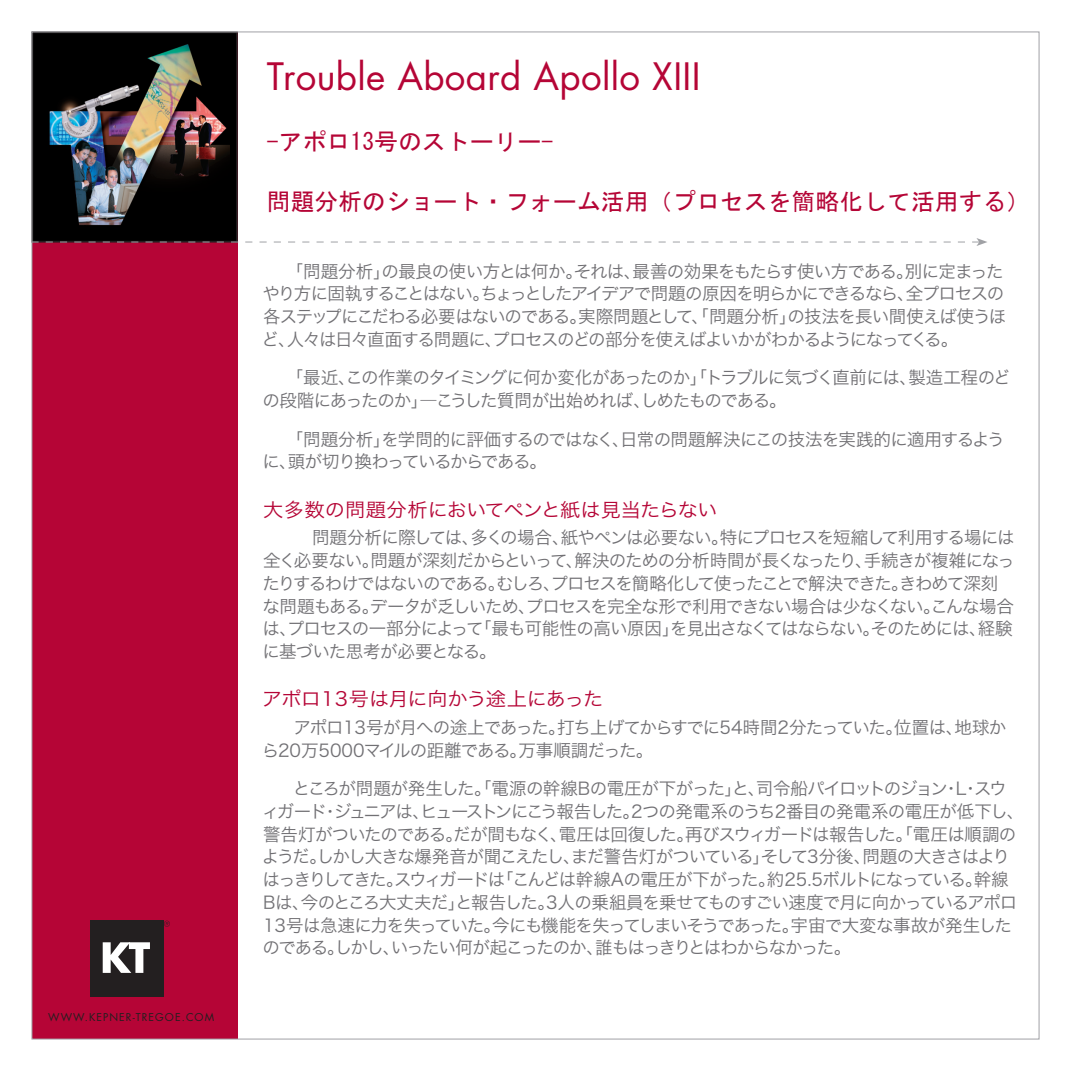
<style>
.page{position:relative;width:1071px;height:1071px;background:#fff}
.page>*{position:absolute;margin:0;border:0;box-sizing:border-box;transform-origin:0 0}
._1-title-sub_copy{font:36.75px "Futura Std";letter-spacing:.01em;color:#b50536}
._1-title-sub{font:23.62px "MS Gothic";letter-spacing:.01em;color:#b50536}
._1-subhead{font:19.25px "Hira Kaku Pro W3";letter-spacing:-.03em;color:#b50536;scale:1.05 1}
._1-body_text{font:17.5px/22.8px "Hira Kaku Pro W3";letter-spacing:-.06em;color:#717074}
.t1{font:10.5px "Futura Std";letter-spacing:.1em;color:#231f20}
</style>
<div class="page">
<div style="left:32px;top:32px;width:206px;height:1007px;background:#b50536"></div>
<div style="left:90px;top:920px;width:73px;height:76px;background:#231f20"></div>
<svg style="left:103px;top:942px;width:47px;height:31px"></svg>
<svg style="left:164px;top:921px;width:6px;height:6px"></svg>
<div style="left:35px;top:35px;width:200px;height:203px;background:#000"></div>
<div style="left:32px;top:32px;width:206px;height:211px;border:2px solid #231f20"></div>
<img style="left:41px;top:40px;width:189px;height:198px">
<svg style="left:34px;top:238px;width:953px;height:8px"></svg>
<p class="t1" style="left:48px;top:1011px;width:167px">WWW.KEPNER-TREGOE.COM</p>
<p class="_1-title-sub_copy" style="left:267px;top:53px;width:435px">Trouble Aboard Apollo XIII</p>
<p class="_1-title-sub" style="left:267px;top:129px;width:288px">-アポロ13号のストーリー-</p>
<p class="_1-title-sub" style="left:267px;top:189px;width:765px">問題分析のショート・フォーム活用（プロセスを簡略化して活用する）</p>
<p class="_1-body_text" style="left:262px;top:258px;width:746px;text-indent:24px">「問題分析」の最良の使い方とは何か。それは、最善の効果をもたらす使い方である。別に定まったやり方に固執することはない。ちょっとしたアイデアで問題の原因を明らかにできるなら、全プロセスの各ステップにこだわる必要はないのである。実際問題として、「問題分析」の技法を長い間使えば使うほど、人々は日々直面する問題に、プロセスのどの部分を使えばよいかがわかるようになってくる。</p>
<p class="_1-body_text" style="left:262px;top:365px;width:750px;text-indent:23px">「最近、この作業のタイミングに何か変化があったのか」「トラブルに気づく直前には、製造工程のどの段階にあったのか」―こうした質問が出始めれば、しめたものである。</p>
<p class="_1-body_text" style="left:262px;top:426px;width:744px;text-indent:23px">「問題分析」を学問的に評価するのではなく、日常の問題解決にこの技法を実践的に適用するように、頭が切り換わっているからである。</p>
<p class="_1-subhead" style="left:263px;top:492px;width:434px">大多数の問題分析においてペンと紙は見当たらない</p>
<p class="_1-body_text" style="left:262px;top:525px;width:754px;text-indent:32px">　問題分析に際しては、多くの場合、紙やペンは必要ない。特にプロセスを短縮して利用する場には全く必要ない。問題が深刻だからといって、解決のための分析時間が長くなったり、手続きが複雑になったりするわけではないのである。むしろ、プロセスを簡略化して使ったことで解決できた。きわめて深刻な問題もある。データが乏しいため、プロセスを完全な形で利用できない場合は少なくない。こんな場合は、プロセスの一部分によって「最も可能性の高い原因」を見出さなくてはならない。そのためには、経験に基づいた思考が必要となる。</p>
<p class="_1-subhead" style="left:262px;top:682px;width:327px">アポロ13号は月に向かう途上にあった</p>
<p class="_1-body_text" style="left:262px;top:715px;width:746px;text-indent:32px">アポロ13号が月への途上であった。打ち上げてからすでに54時間2分たっていた。位置は、地球から20万5000マイルの距離である。万事順調だった。</p>
<p class="_1-body_text" style="left:262px;top:776px;width:764px;text-indent:31px">ところが問題が発生した。「電源の幹線Bの電圧が下がった」と、司令船パイロットのジョン・L・スウィガード・ジュニアは、ヒューストンにこう報告した。2つの発電系のうち2番目の発電系の電圧が低下し、警告灯がついたのである。だが間もなく、電圧は回復した。再びスウィガードは報告した。「電圧は順調のようだ。しかし大きな爆発音が聞こえたし、まだ警告灯がついている」そして3分後、問題の大きさはよりはっきりしてきた。スウィガードは「こんどは幹線Aの電圧が下がった。約25.5ボルトになっている。幹線Bは、今のところ大丈夫だ」と報告した。3人の乗組員を乗せてものすごい速度で月に向かっているアポロ13号は急速に力を失っていた。今にも機能を失ってしまいそうであった。宇宙で大変な事故が発生したのである。しかし、いったい何が起こったのか、誰もはっきりとはわからなかった。</p>
</div>
